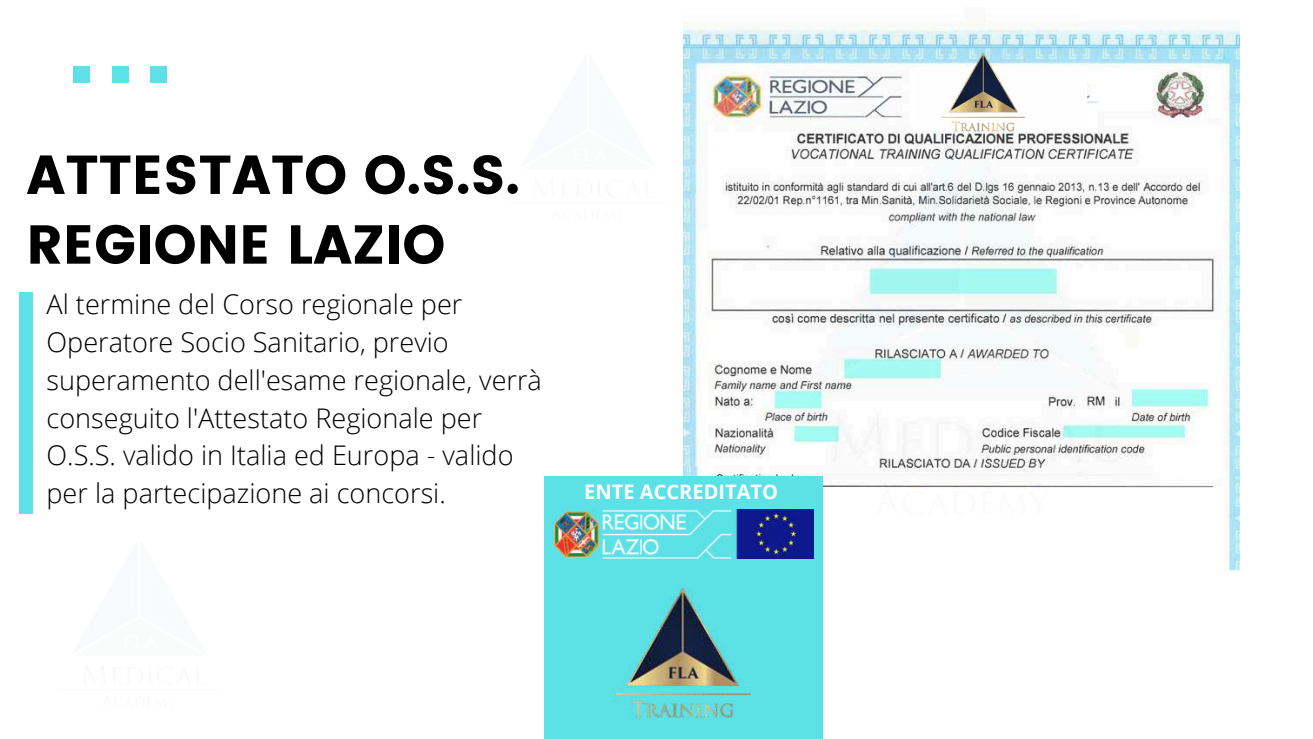
<style>
.page{position:relative;width:1313px;height:739px;background:#fff}
.page>*{position:absolute;margin:0;border:0;box-sizing:border-box;transform-origin:0 0}
.t1{font:54.6px/69.6px "Poppins";color:#000}
.t2{font:300 27.12px/37.8px "Open Sans";color:#000}
.t3{font:700 20.12px "Open Sans";color:#fff}
</style>
<div class="page">
<img style="left:684px;top:27px;width:555px;height:544px">
<div style="left:74px;top:67px;width:16px;height:16px;background:#5ce1e6"></div>
<div style="left:112px;top:67px;width:16px;height:16px;background:#5ce1e6"></div>
<div style="left:150px;top:67px;width:16px;height:16px;background:#5ce1e6"></div>
<div style="left:19px;top:292px;width:14px;height:222px;background:#5ce1e6"></div>
<img style="left:683px;top:47px;width:11px;height:197px">
<div style="left:914px;top:67px;width:172px;height:62px;background:#fefefe"></div>
<img style="left:926px;top:44px;width:116px;height:106px">
<div style="left:544px;top:477px;width:279px;height:262px;background:#5ce1e6"></div>
<img style="left:554px;top:510px;width:259px;height:48px">
<img style="left:614px;top:588px;width:137px;height:130px">
<h1 class="t1" style="left:26px;top:140px;width:495px">ATTESTATO O.S.S.<br>REGIONE LAZIO</h1>
<p class="t2" style="left:47px;top:285px;width:497px">Al termine del Corso regionale per Operatore Socio Sanitario, previo superamento dell'esame regionale, verrà conseguito l'Attestato Regionale per O.S.S. valido in Italia ed Europa - valido per la partecipazione ai concorsi.</p>
<p class="t3" style="left:584px;top:477px;width:195px">ENTE ACCREDITATO</p>
</div>
